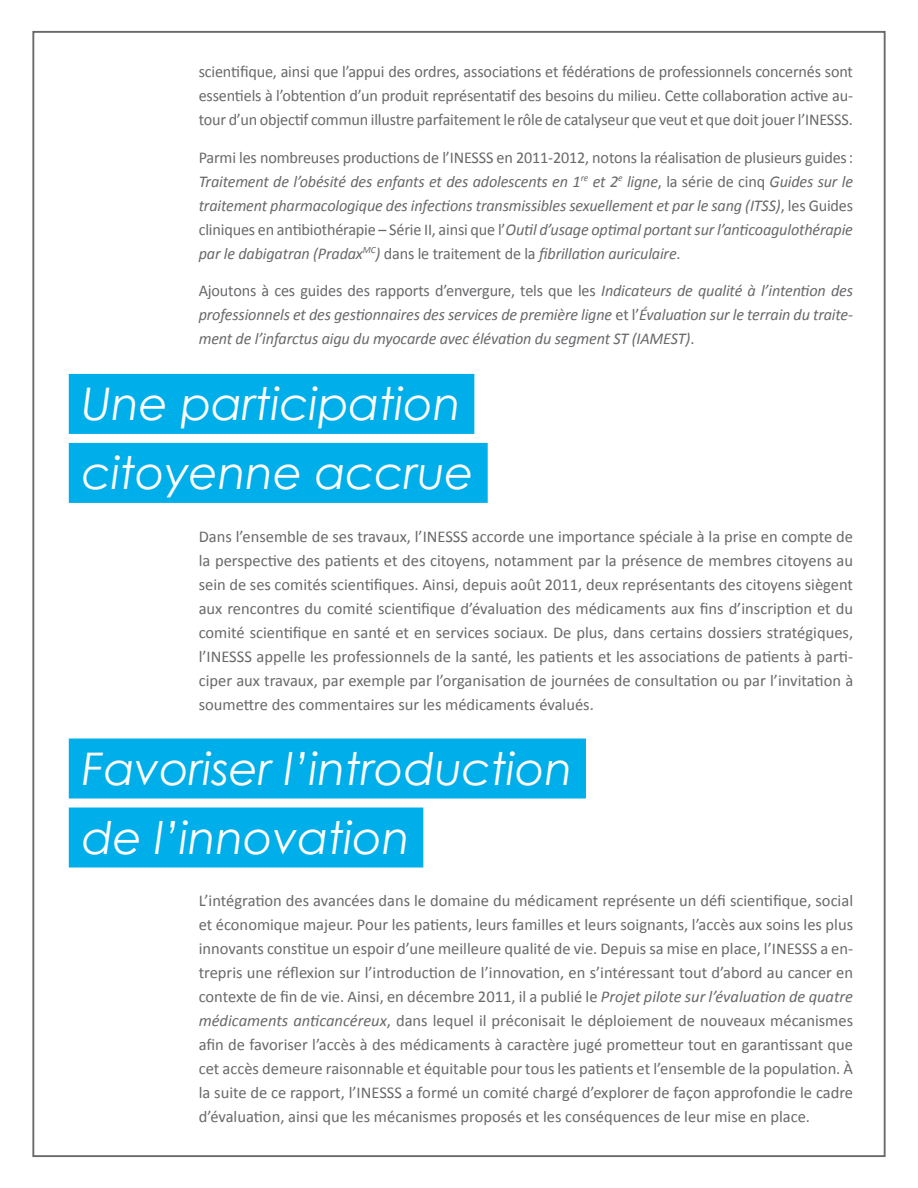
<style>
.page{position:relative;width:918px;height:1188px;background:#fff}
.page>*{position:absolute;margin:0;border:0;box-sizing:border-box;transform-origin:0 0}
.Titre_surligner_bleu{font:italic 45px "Century Gothic";color:#fff}
.texte_courant{font:16.5px/24px "Calibri";color:#69696c;text-align:justify}
.texte_courant-2{font:italic 16.5px/24px "Calibri";letter-spacing:-.01em;color:#69696c;text-align:justify}
.s1{font-style:normal}
.s2{font-style:italic}
</style>
<div class="page">
<div style="left:69px;top:374px;width:405px;height:60px;background:#00afea"></div>
<div style="left:69px;top:443px;width:419px;height:60px;background:#00afea"></div>
<div style="left:69px;top:739px;width:517px;height:60px;background:#00afea"></div>
<div style="left:69px;top:808px;width:354px;height:60px;background:#00afea"></div>
<p class="texte_courant" style="left:199px;top:59px;width:656px">scientifique, ainsi que l’appui des ordres, associations et fédérations de professionnels concernés sont essentiels à l’obtention d’un produit représentatif des besoins du milieu. Cette collaboration active au&shy;tour d’un objectif commun illustre parfaitement le rôle de catalyseur que veut et que doit jouer l’INESSS.</p>
<p class="texte_courant-2" style="left:199px;top:145px;width:656px"><span class="s1">Parmi les nombreuses productions de l’INESSS en 2011-2012, notons la réalisation de plusieurs guides:<br></span>Traitement de l’obésité des enfants et des adolescents en 1<sup>re</sup> et 2<sup>e</sup> ligne<span class="s1">, la série de cinq</span> Guides sur le traitement pharmacologique des infections transmissibles sexuellement et par le sang (ITSS)<span class="s1">, les Guides cliniques en antibiothérapie – Série II, ainsi que l’</span>Outil d’usage optimal portant sur l’anticoagulothérapie par le dabigatran (Pradax<sup>MC</sup>) <span class="s1">dans le traitement de la</span> fibrillation auriculaire<span class="s1">.</span></p>
<p class="texte_courant-2" style="left:199px;top:278px;width:656px"><span class="s1">Ajoutons à ces guides des rapports d’envergure, tels que les</span> Indicateurs de qualité à l’intention des professionnels et des gestionnaires des services de première ligne <span class="s1">et l’</span>Évaluation sur le terrain du traite&shy;ment de l’infarctus aigu du myocarde avec élévation du segment ST (IAMEST)<span class="s1">.</span></p>
<p class="Titre_surligner_bleu" style="left:82px;top:377px;width:380px">Une participation</p>
<p class="Titre_surligner_bleu" style="left:82px;top:446px;width:393px">citoyenne accrue</p>
<p class="texte_courant" style="left:199px;top:524px;width:656px">Dans l’ensemble de ses travaux, l’INESSS accorde une importance spéciale à la prise en compte de la perspective des patients et des citoyens, notamment par la présence de membres citoyens au sein de ses comités scientifiques. Ainsi, depuis août 2011, deux représentants des citoyens siègent aux rencontres du comité scientifique d’évaluation des médicaments aux fins d’inscription et du comité scientifique en santé et en services sociaux. De plus, dans certains dossiers stratégiques, l’INESSS appelle les professionnels de la santé, les patients et les associations de patients à parti&shy;ciper aux travaux, par exemple par l’organisation de journées de consultation ou par l’invitation à soumettre des commentaires sur les médicaments évalués.</p>
<p class="Titre_surligner_bleu" style="left:82px;top:741px;width:492px">Favoriser l’introduction</p>
<p class="Titre_surligner_bleu" style="left:82px;top:810px;width:329px">de l’innovation</p>
<p class="texte_courant" style="left:199px;top:888px;width:656px">L’intégration des avancées dans le domaine du médicament représente un défi scientifique, social et économique majeur. Pour les patients, leurs familles et leurs soignants, l’accès aux soins les plus innovants constitue un espoir d’une meilleure qualité de vie. Depuis sa mise en place, l’INESSS a en&shy;trepris une réflexion sur l’introduction de l’innovation, en s’intéressant tout d’abord au cancer en contexte de fin de vie. Ainsi, en décembre 2011, il a publié le <span class="s2">Projet pilote sur l’évaluation de quatre médicaments anticancéreux</span>, dans lequel il préconisait le déploiement de nouveaux mécanismes afin de favoriser l’accès à des médicaments à caractère jugé prometteur tout en garantissant que cet accès demeure raisonnable et équitable pour tous les patients et l’ensemble de la population. À la suite de ce rapport, l’INESSS a formé un comité chargé d’explorer de façon approfondie le cadre d’évaluation, ainsi que les mécanismes proposés et les conséquences de leur mise en place.</p>
</div>
